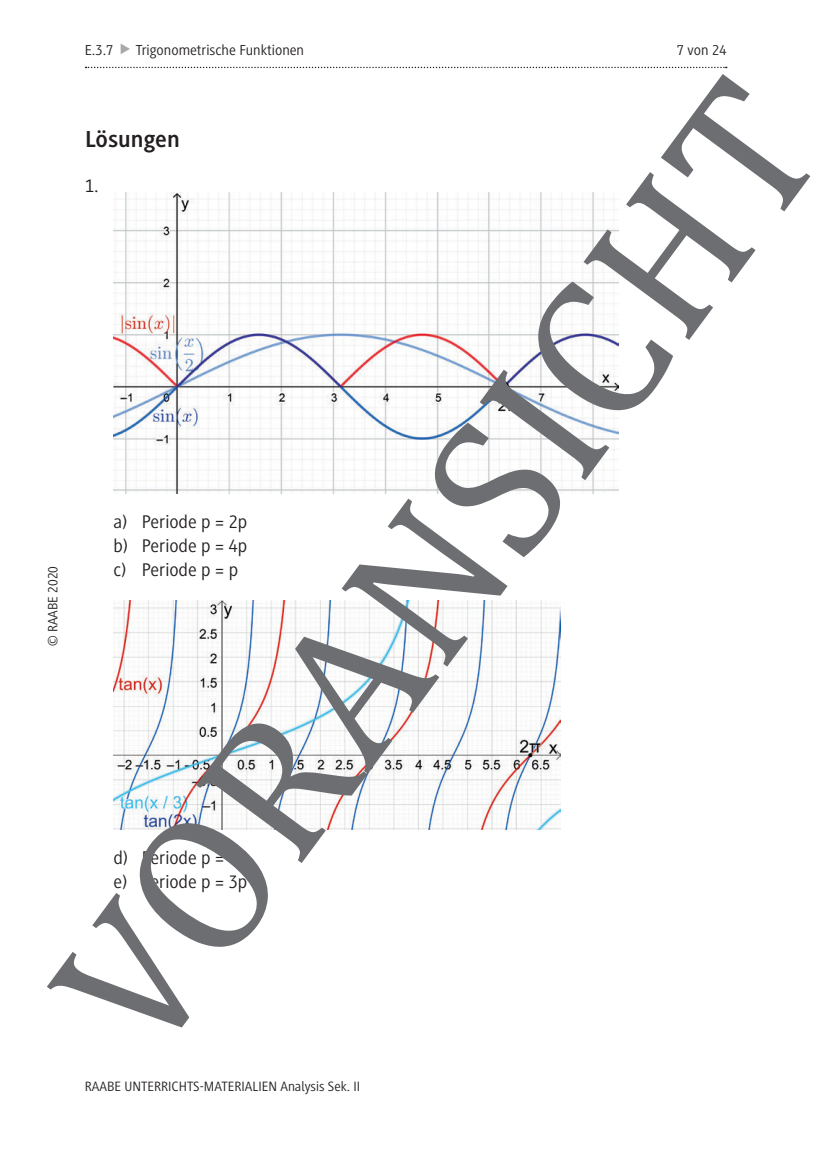
<style>
.page{position:relative;width:823px;height:1174px;background:#fff}
.page>*{position:absolute;margin:0;border:0;box-sizing:border-box;transform-origin:0 0}
.t1{font:196.6px "Cambria";color:#6d6e71}
.t2{font:700 24px "Generis Sans Pro";color:#231f20}
.t3{font:19px/24px "Generis Sans Pro";color:#231f20;text-align:justify}
.t4{font:15px "Generis Sans Pro";color:#231f20}
.t5{font:14px "Generis Sans Pro";color:#231f20}
</style>
<div class="page">
<svg style="left:86px;top:67px;width:640px;height:1px"></svg>
<img style="left:113px;top:192px;width:504px;height:301px">
<img style="left:113px;top:600px;width:447px;height:229px">
<p class="t4" style="left:85px;top:45px;width:30px">E.3.7</p>
<p class="t4" style="left:136px;top:45px;width:170px">Trigonometrische Funktionen</p>
<p class="t4" style="left:676px;top:45px;width:51px">7 von 24</p>
<h1 class="t1" style="left:1px;top:953px;width:1145px;rotate:-53deg">VORANSICHT</h1>
<p class="t2" style="left:85px;top:130px;width:96px">Lösungen</p>
<p class="t3" style="left:85px;top:175px;width:15px">1.</p>
<p class="t3" style="left:113px;top:511px;width:135px">a) Periode p = 2p b) Periode p = 4p c) Periode p = p</p>
<p class="t5" style="left:47px;top:646px;width:82px;rotate:-90deg">© RAABE 2020</p>
<p class="t3" style="left:113px;top:847px;width:135px">d) Periode p = <sub>2 </sub>e) Periode p = 3p</p>
<p class="t5" style="left:85px;top:1081px;width:277px">RAABE UNTERRICHTS-MATERIALIEN Analysis Sek. II</p>
</div>
